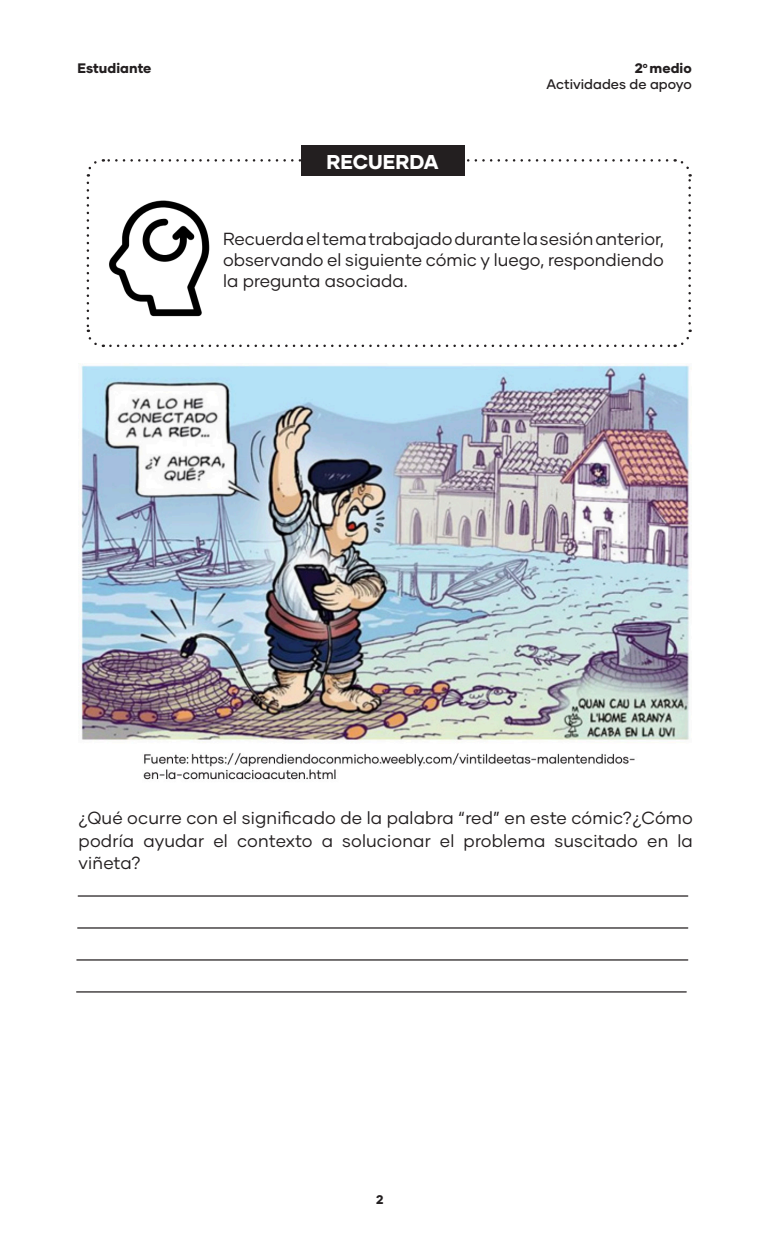
<style>
.page{position:relative;width:765px;height:1260px;background:#fff}
.page>*{position:absolute;margin:0;border:0;box-sizing:border-box;transform-origin:0 0}
.txt{font:800 20px "Gilmer";color:#fff}
.txt-2{font:17.5px/21.2px "Gilmer";color:#231f20;text-align:justify}
.t1{font:500 13.75px/16.2px "Gilmer";color:#231f20;text-align:right}
.t2{font:800 13.75px "Gilmer";color:#231f20}
.t3{font:800 12.5px "Gilmer";color:#231f20}
.s1{font-weight:800}
</style>
<div class="page">
<svg style="left:86px;top:183px;width:18px;height:165px"></svg>
<svg style="left:110px;top:330px;width:582px;height:17px"></svg>
<svg style="left:675px;top:159px;width:16px;height:164px"></svg>
<svg style="left:86px;top:159px;width:581px;height:18px"></svg>
<div style="left:301px;top:145px;width:163px;height:31px;background:#231f20"></div>
<img style="left:91px;top:196px;width:119px;height:126px">
<hr style="left:77px;top:959px;width:611px;height:2px;background:#231f20">
<hr style="left:78px;top:895px;width:610px;height:2px;background:#231f20">
<hr style="left:77px;top:991px;width:609px;height:2px;background:#231f20">
<hr style="left:78px;top:927px;width:610px;height:2px;background:#231f20">
<img style="left:79px;top:365px;width:613px;height:415px">
<p class="t2" style="left:78px;top:59px;width:75px">Estudiante</p>
<p class="txt" style="left:327px;top:149px;width:113px">RECUERDA</p>
<p class="t1" style="left:547px;top:60px;width:147px"><span class="s1">2</span><sup>o</sup> <span class="s1">medio<br></span>Actividades de apoyo</p>
<p class="txt-2" style="left:223px;top:228px;width:442px">Recuerda el tema trabajado durante la sesión anterior, observando el siguiente cómic y luego, respondiendo la pregunta asociada.</p>
<p class="txt-2" style="left:79px;top:807px;width:616px;line-height:22.5px">¿Qué ocurre con el significado de la palabra “red” en este cómic?¿Cómo podría ayudar el contexto a solucionar el problema suscitado en la viñeta?</p>
<p class="t3" style="left:376px;top:1192px;width:9px">2</p>
</div>
